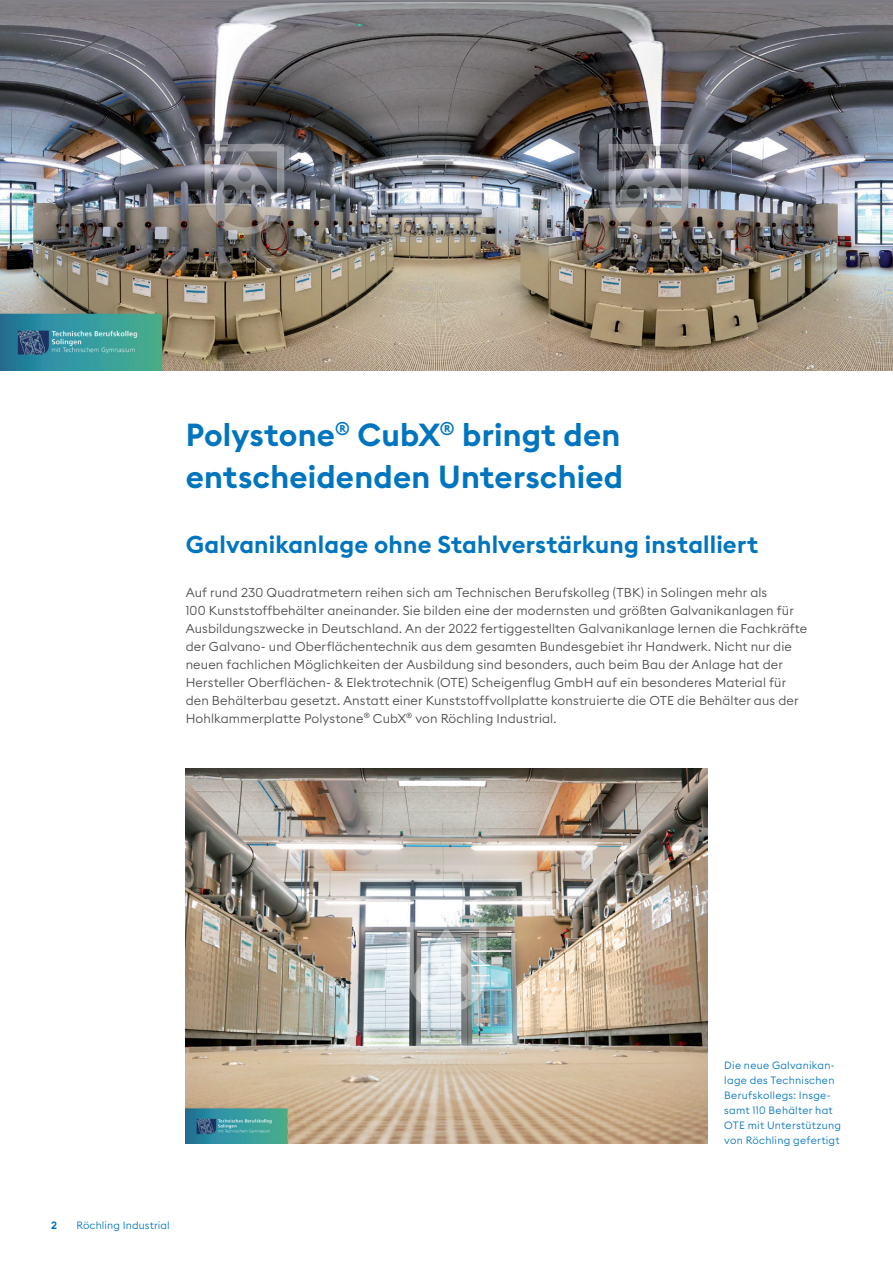
<style>
.page{position:relative;width:893px;height:1263px;background:#fff}
.page>*{position:absolute;margin:0;border:0;box-sizing:border-box;transform-origin:0 0}
.t1{font:600 31.5px/42px "Euclid Square";letter-spacing:.005em;color:#0075bf}
.t2{font:600 24px "Euclid Square";letter-spacing:.005em;color:#0075bf}
.t3{font:300 12.75px/18px "Euclid Square";letter-spacing:.01em;color:#4b4c4d}
.t4{font:300 10.5px/15px "Euclid Square";letter-spacing:.025em;color:#0075bf}
.t5{font:600 10.5px "Euclid Square";color:#0075bf}
</style>
<div class="page">
<img style="left:0;top:0;width:893px;height:370px">
<img style="left:186px;top:768px;width:521px;height:376px">
<svg style="left:407px;top:922px;width:79px;height:91px"></svg>
<img style="left:205px;top:144px;width:79px;height:91px">
<img style="left:609px;top:144px;width:79px;height:91px">
<h1 class="t1" style="left:186px;top:414px;width:439px">Polystone<sup>®</sup> CubX<sup>®</sup> bringt den entscheidenden Unterschied</h1>
<h2 class="t2" style="left:186px;top:529px;width:574px">Galvanikanlage ohne Stahlverstärkung installiert</h2>
<p class="t3" style="left:186px;top:583px;width:623px">Auf rund 230 Quadratmetern reihen sich am Technischen Berufskolleg (TBK) in Solingen mehr als<br>100 Kunststoffbehälter aneinander. Sie bilden eine der modernsten und größten Galvanikanlagen für Ausbildungszwecke in Deutschland. An der 2022 fertiggestellten Galvanikanlage lernen die Fachkräfte der Galvano- und Oberflächentechnik aus dem gesamten Bundesgebiet ihr Handwerk. Nicht nur die neuen fachlichen Möglichkeiten der Ausbildung sind besonders, auch beim Bau der Anlage hat der Hersteller Oberflächen- &amp; Elektrotechnik (OTE) Scheigenflug GmbH auf ein besonderes Material für den Behälterbau gesetzt. Anstatt einer Kunststoffvollplatte konstruierte die OTE die Behälter aus der Hohlkammerplatte Polystone<sup>®</sup> CubX<sup>®</sup> von Röchling Industrial.</p>
<p class="t5" style="left:51px;top:1218px;width:7px">2</p>
<p class="t4" style="left:77px;top:1217px;width:95px">Röchling Industrial</p>
<p class="t4" style="left:724px;top:1057px;width:118px">Die neue Galvanikan&shy;lage des Technischen<br>Berufskollegs: Insge&shy;samt 110 Behälter hat<br>OTE mit Unterstützung von Röchling gefertigt</p>
</div>
